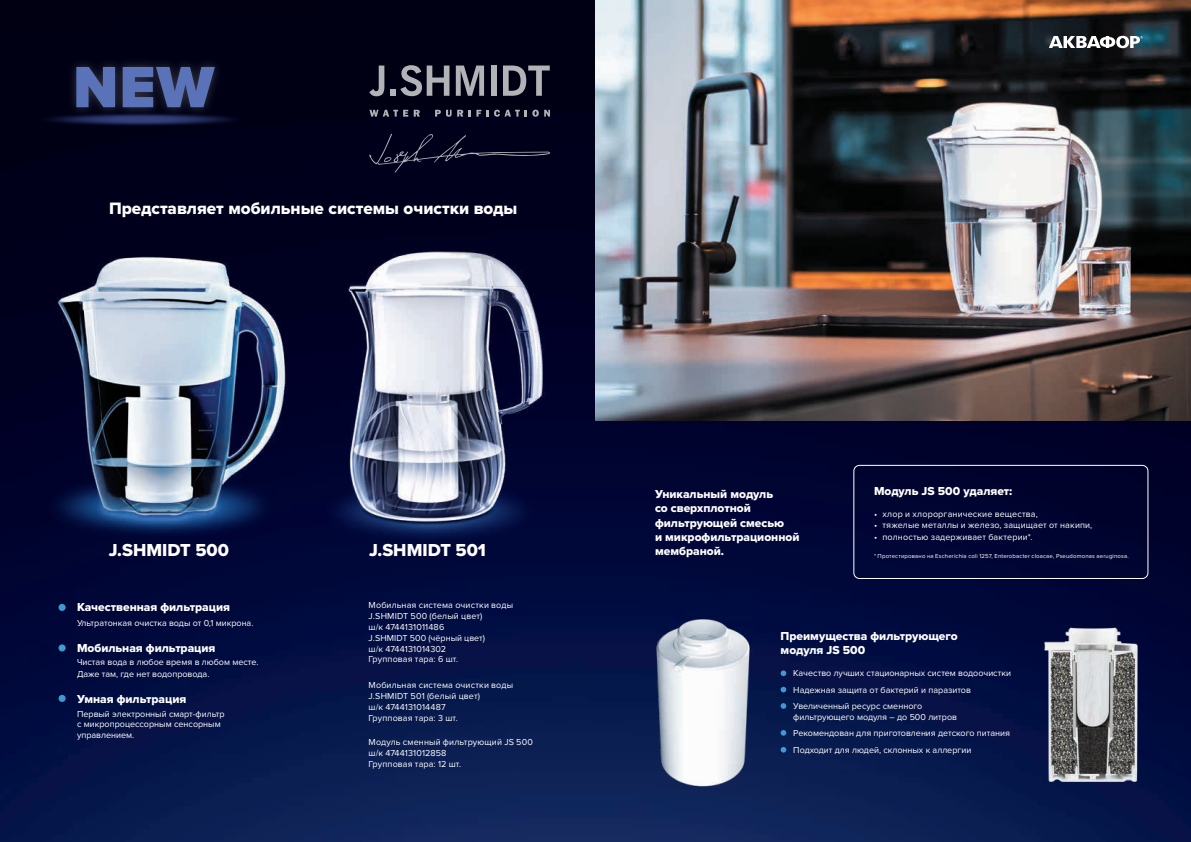
<style>
.page{position:relative;width:1191px;height:842px;background:#fff}
.page>*{position:absolute;margin:0;border:0;box-sizing:border-box;transform-origin:0 0}
.t1{font:900 60.3px "Proxima Nova";color:#5a73b8}
.t2{font:18px "Proxima Nova Extrabld";color:#fff}
.t3{font:17.1px "Proxima Nova Extrabld";color:#fff}
.t4{font:12px/14.4px "Proxima Nova Extrabld";color:#fff}
.t5{font:9px/10.8px "Proxima Nova";color:#fff}
.t6{font:6px "Proxima Nova";letter-spacing:.025em;color:#fff}
</style>
<div class="page">
<img style="left:0;top:0;width:1191px;height:842px">
<img style="left:46px;top:242px;width:244px;height:304px">
<img style="left:305px;top:231px;width:246px;height:315px">
<img style="left:595px;top:0;width:596px;height:421px">
<svg style="left:369px;top:133px;width:181px;height:40px;background:#0b0b25"></svg>
<img style="left:642px;top:615px;width:121px;height:174px">
<svg style="left:369px;top:110px;width:39px;height:7px"></svg>
<svg style="left:414px;top:110px;width:6px;height:7px"></svg>
<svg style="left:435px;top:110px;width:16px;height:7px"></svg>
<svg style="left:457px;top:110px;width:6px;height:7px"></svg>
<svg style="left:469px;top:110px;width:19px;height:7px"></svg>
<svg style="left:494px;top:110px;width:56px;height:7px"></svg>
<svg style="left:369px;top:66px;width:15px;height:30px"></svg>
<svg style="left:390px;top:65px;width:59px;height:31px;background:#4b4b59"></svg>
<svg style="left:456px;top:66px;width:28px;height:30px"></svg>
<div style="left:491px;top:66px;width:5px;height:30px;background:#b2b3b7"></div>
<svg style="left:503px;top:66px;width:47px;height:30px"></svg>
<img style="left:1040px;top:621px;width:103px;height:164px">
<img style="left:31px;top:89px;width:225px;height:41px">
<div style="left:67px;top:57px;width:157px;height:60px;background:#fff;opacity:.23"></div>
<div style="left:853px;top:465px;width:295px;height:114px;border:1px solid #fff;border-radius:6px"></div>
<svg style="left:1048px;top:36px;width:94px;height:12px"></svg>
<div style="left:59px;top:604px;width:7px;height:7px;background:#3d9bd3;border-radius:50%"></div>
<div style="left:59px;top:644px;width:7px;height:7px;background:#3d9bd3;border-radius:50%"></div>
<svg style="left:780px;top:670px;width:6px;height:6px"></svg>
<svg style="left:780px;top:687px;width:6px;height:5px"></svg>
<svg style="left:780px;top:703px;width:6px;height:6px"></svg>
<svg style="left:780px;top:730px;width:6px;height:6px"></svg>
<svg style="left:780px;top:747px;width:6px;height:6px"></svg>
<div style="left:59px;top:695px;width:7px;height:7px;background:#3d9bd3;border-radius:50%"></div>
<h1 class="t1" style="left:73px;top:42px;width:143px">NEW</h1>
<h3 class="t3" style="left:109px;top:195px;width:410px">Представляет мобильные системы очистки воды</h3>
<h2 class="t2" style="left:109px;top:537px;width:121px">J.SHMIDT 500</h2>
<h2 class="t2" style="left:369px;top:537px;width:118px">J.SHMIDT 501</h2>
<h3 class="t4" style="left:77px;top:600px;width:154px">Качественная фильтрация</h3>
<p class="t5" style="left:77px;top:617px;width:178px">Ультратонкая очистка воды от 0,1 микрона.</p>
<h3 class="t4" style="left:77px;top:640px;width:140px">Мобильная фильтрация</h3>
<p class="t5" style="left:77px;top:656px;width:183px;line-height:11.6px">Чистая вода в любое время в любом месте.<br>Даже там, где нет водопровода.</p>
<h3 class="t4" style="left:77px;top:692px;width:111px">Умная фильтрация</h3>
<p class="t5" style="left:77px;top:708px;width:149px">Первый электронный смарт-фильтр c микропроцессорным сенсорным управлением.</p>
<p class="t5" style="left:369px;top:600px;width:146px">Мобильная система очистки воды<br>J.SHMIDT 500 (белый цвет)<br>ш/к 4744131011486<br>J.SHMIDT 500 (чёрный цвет)<br>ш/к 4744131014302<br>Групповая тара: 6 шт.</p>
<p class="t5" style="left:369px;top:679px;width:146px">Мобильная система очистки воды<br>J.SHMIDT 501 (белый цвет)<br>ш/к 4744131014487<br>Групповая тара: 3 шт.</p>
<p class="t5" style="left:369px;top:736px;width:166px">Модуль сменный фильтрующий JS 500 ш/к 4744131012858<br>Групповая тара: 12 шт.</p>
<h3 class="t4" style="left:655px;top:486px;width:146px">Уникальный модуль<br>со сверхплотной фильтрующей смесью<br>и микрофильтрационной мембраной.</h3>
<h3 class="t4" style="left:874px;top:484px;width:140px">Модуль JS 500 удаляет:</h3>
<p class="t5" style="left:874px;top:508px;width:165px">• хлор и хлорорганические вещества,</p>
<p class="t5" style="left:874px;top:519px;width:220px">• тяжелые металлы и железо, защищает от накипи,</p>
<p class="t5" style="left:874px;top:531px;width:160px">• полностью задерживает бактерии*.</p>
<p class="t6" style="left:874px;top:552px;width:256px">* Протестировано на Escherichia coli 1257, Enterobacter cloacae, Pseudomonas aeruginosa.</p>
<h3 class="t4" style="left:780px;top:628px;width:179px">Преимущества фильтрующего модуля JS 500</h3>
<p class="t5" style="left:793px;top:664px;width:219px;line-height:16.5px">Качество лучших стационарных систем водоочистки<br>Надежная защита от бактерий и паразитов<br>Увеличенный ресурс сменного</p>
<p class="t5" style="left:793px;top:708px;width:218px;line-height:16.5px">фильтрующего модуля – до 500 литров<br>Рекомендован для приготовления детского питания<br>Подходит для людей, склонных к аллергии</p>
</div>
